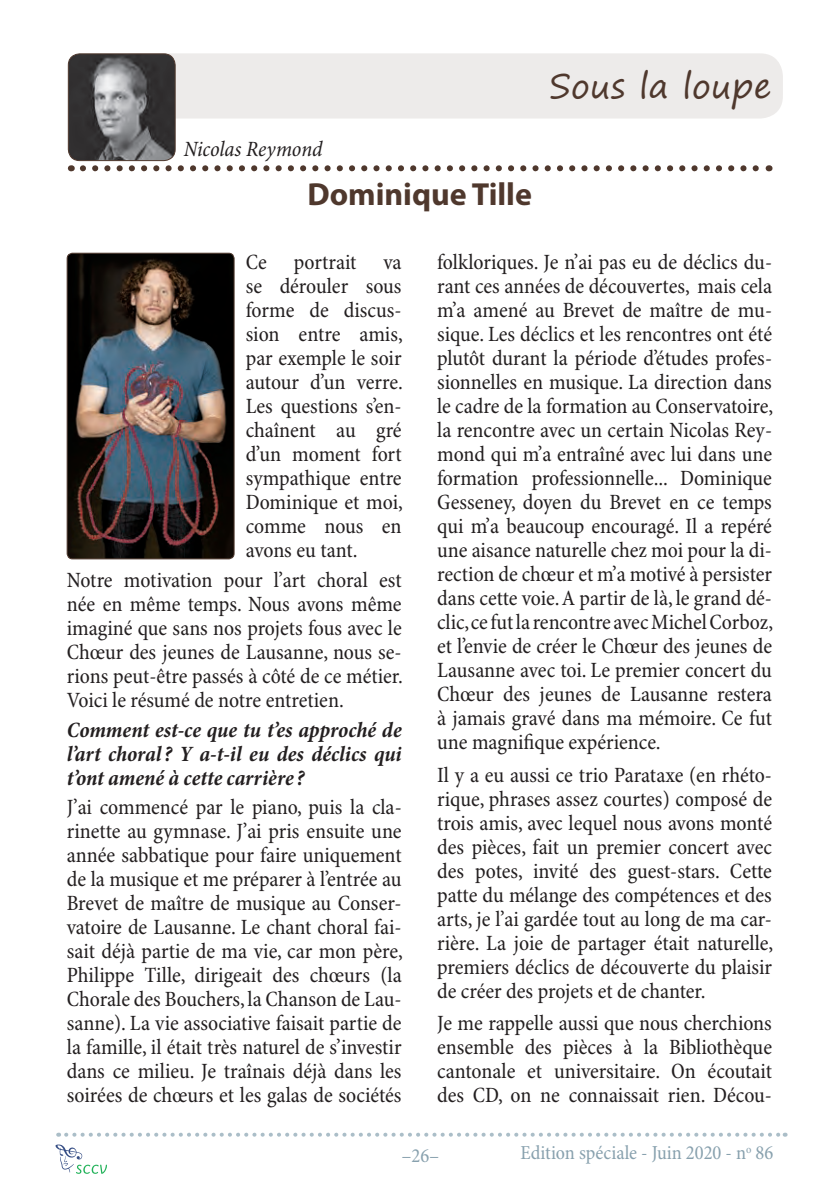
<style>
.page{position:relative;width:840px;height:1191px;background:#fff}
.page>*{position:absolute;margin:0;border:0;box-sizing:border-box;transform-origin:0 0}
.t1{font:34px "Segoe Print";color:#4f382d}
.t2{font:700 32px "Myriad Pro";color:#4f382d}
.t3{font:condensed 22px/24px "Minion Pro";color:#231f20;text-align:justify}
.t4{font:italic 700 condensed 22px/24px "Minion Pro";letter-spacing:-.005em;color:#231f20;text-align:justify}
.t5{font:italic condensed 22px "Minion Pro";color:#231f20}
.t6{font:condensed 20px "Minion Pro";color:#88a1ae}
</style>
<div class="page">
<svg style="left:66px;top:1132px;width:719px;height:4px"></svg>
<div style="left:110px;top:53px;width:672px;height:66px;background:#edebea;border-radius:23px"></div>
<img style="left:68px;top:54px;width:107px;height:107px">
<div style="left:68px;top:53px;width:107px;height:108px;border:1px solid #4f382d;border-radius:11px"></div>
<svg style="left:83px;top:165px;width:676px;height:6px"></svg>
<img style="left:67px;top:253px;width:167px;height:306px">
<div style="left:67px;top:253px;width:167px;height:306px;border:1px solid #4f382d;border-radius:5px"></div>
<svg style="left:55px;top:1144px;width:52px;height:29px"></svg>
<p class="t5" style="left:184px;top:136px;width:140px">Nicolas Reymond</p>
<h2 class="t2" style="left:307px;top:174px;width:226px">Dominique Tille</h2>
<h1 class="t1" style="left:549px;top:55px;width:224px">Sous la loupe</h1>
<p class="t3" style="left:245px;top:251px;width:158px">Ce portrait va se dérouler sous forme de discus&shy;sion entre amis, par exemple le soir autour d’un verre.<br>Les questions s’en&shy;chaînent au gré d’un moment fort sympathique entre Dominique et moi, comme nous en avons eu tant.</p>
<p class="t3" style="left:67px;top:568px;width:337px">Notre motivation pour l’art choral est née en même temps. Nous avons même imaginé que sans nos projets fous avec le Chœur des jeunes de Lausanne, nous se&shy;rions peut-être passés à côté de ce métier.<br>Voici le résumé de notre entretien.</p>
<p class="t4" style="left:67px;top:717px;width:336px">Comment est-ce que tu t’es approché de l’art choral? Y a-t-il eu des déclics qui t’ont amené à cette carrière?</p>
<p class="t3" style="left:67px;top:796px;width:337px">J’ai commencé par le piano, puis la cla&shy;rinette au gymnase. J’ai pris ensuite une année sabbatique pour faire uniquement de la musique et me préparer à l’entrée au Brevet de maître de musique au Conser&shy;vatoire de Lausanne. Le chant choral fai&shy;sait déjà partie de ma vie, car mon père, Philippe Tille, dirigeait des chœurs (la Chorale des Bouchers, la Chanson de Lau&shy;sanne). La vie associative faisait partie de la famille, il était très naturel de s’investir dans ce milieu. Je traînais déjà dans les soirées de chœurs et les galas de sociétés</p>
<p class="t3" style="left:437px;top:251px;width:337px">folkloriques. Je n’ai pas eu de déclics du&shy;rant ces années de découvertes, mais cela m’a amené au Brevet de maître de mu&shy;sique. Les déclics et les rencontres ont été plutôt durant la période d’études profes&shy;sionnelles en musique. La direction dans le cadre de la formation au Conservatoire, la rencontre avec un certain Nicolas Rey&shy;mond qui m’a entraîné avec lui dans une formation professionnelle... Dominique Gesseney, doyen du Brevet en ce temps qui m’a beaucoup encouragé. Il a repéré une aisance naturelle chez moi pour la di&shy;rection de chœur et m’a motivé à persister dans cette voie. A partir de là, le grand dé&shy;clic, ce fut la rencontre avec Michel Corboz, et l’envie de créer le Chœur des jeunes de Lausanne avec toi. Le premier concert du Chœur des jeunes de Lausanne restera à jamais gravé dans ma mémoire. Ce fut une magnifique expérience.</p>
<p class="t3" style="left:437px;top:763px;width:337px">Il y a eu aussi ce trio Parataxe (en rhéto&shy;rique, phrases assez courtes) composé de trois amis, avec lequel nous avons monté des pièces, fait un premier concert avec des potes, invité des guest-stars. Cette patte du mélange des compétences et des arts, je l’ai gardée tout au long de ma car&shy;rière. La joie de partager était naturelle, premiers déclics de découverte du plaisir de créer des projets et de chanter.</p>
<p class="t3" style="left:437px;top:1012px;width:336px">Je me rappelle aussi que nous cherchions ensemble des pièces à la Bibliothèque cantonale et universitaire. On écoutait des CD, on ne connaissait rien. Décou-</p>
<p class="t6" style="left:401px;top:1143px;width:40px">–26–</p>
<p class="t6" style="left:520px;top:1140px;width:254px">Edition spéciale - Juin 2020 - n<sup>o</sup> 86</p>
</div>
